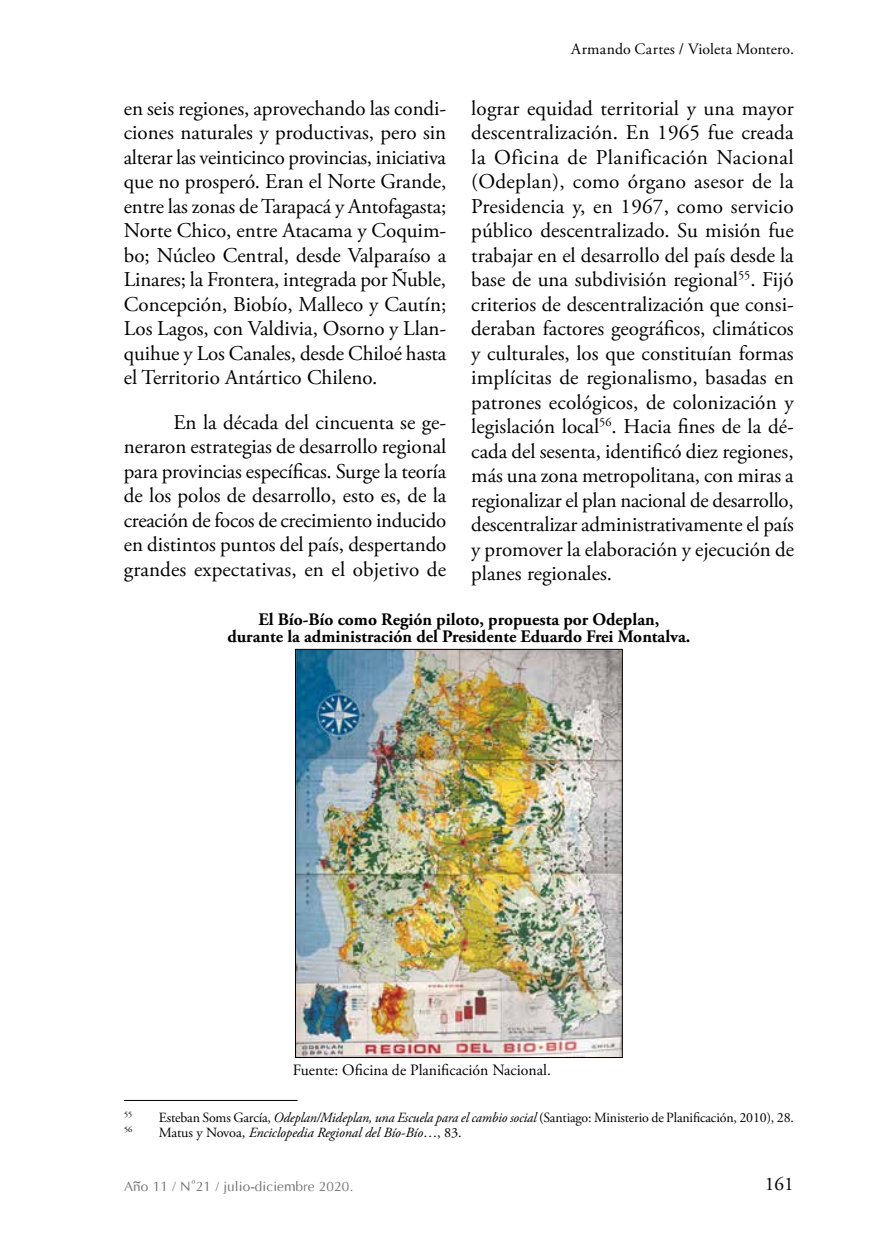
<style>
.page{position:relative;width:893px;height:1241px;background:#fff}
.page>*{position:absolute;margin:0;border:0;box-sizing:border-box;transform-origin:0 0}
.t1{font:21px/24.5px "Adobe Garamond Pro";color:#000;text-align:justify}
.t2{font:19.25px "Adobe Garamond Pro";color:#000}
.t3{font:700 17.5px/17.5px "Adobe Garamond Pro";color:#000;text-align:center}
.t4{font:15.75px "Adobe Garamond Pro";color:#000}
.t5{font:14px "Adobe Garamond Pro";letter-spacing:-.01em;color:#000}
.t6{font:italic 14px "Adobe Garamond Pro";letter-spacing:-.01em;color:#000}
.t7{font:14px "Optane";color:#706f6f}
.t8{font:8.22px "Adobe Garamond Pro";color:#000}
.s1{font-style:italic}
.s2{font-style:normal}
</style>
<div class="page">
<hr style="left:124px;top:1099px;width:174px;height:1px;background:#000">
<img style="left:297px;top:650px;width:324px;height:405px">
<div style="left:295px;top:648px;width:328px;height:409px;border:1px solid #000"></div>
<p class="t1" style="left:124px;top:96px;width:324px">en seis regiones, aprovechando las condi&shy;ciones naturales y productivas, pero sin alterar las veinticinco provincias, iniciativa que no prosperó. Eran el Norte Grande, entre las zonas de Tarapacá y Antofagasta; Norte Chico, entre Atacama y Coquim&shy;bo; Núcleo Central, desde Valparaíso a Linares; la Frontera, integrada por Ñuble, Concepción, Biobío, Malleco y Cautín; Los Lagos, con Valdivia, Osorno y Llan&shy;quihue y Los Canales, desde Chiloé hasta el Territorio Antártico Chileno.</p>
<p class="t1" style="left:124px;top:410px;width:324px;text-indent:50px">En la década del cincuenta se ge&shy;neraron estrategias de desarrollo regional para provincias específicas. Surge la teoría de los polos de desarrollo, esto es, de la creación de focos de crecimiento inducido en distintos puntos del país, despertando grandes expectativas, en el objetivo de</p>
<p class="t4" style="left:571px;top:40px;width:224px">Armando Cartes / Violeta Montero.</p>
<p class="t1" style="left:471px;top:96px;width:324px">lograr equidad territorial y una mayor descentralización. En 1965 fue creada la Oficina de Planificación Nacional (Odeplan), como órgano asesor de la Presidencia y, en 1967, como servicio público descentralizado. Su misión fue trabajar en el desarrollo del país desde la base de una subdivisión regional<sup>55</sup>. Fijó criterios de descentralización que consi&shy;deraban factores geográficos, climáticos y culturales, los que constituían formas implícitas de regionalismo, basadas en patrones ecológicos, de colonización y legislación local<sup>56</sup>. Hacia fines de la dé&shy;cada del sesenta, identificó diez regiones, más una zona metropolitana, con miras a regionalizar el plan nacional de desarrollo, descentralizar administrativamente el país y promover la elaboración y ejecución de planes regionales.</p>
<p class="t3" style="left:227px;top:610px;width:464px">El Bío-Bío como Región piloto, propuesta por Odeplan,<br>durante la administración del Presidente Eduardo Frei Montalva.</p>
<p class="t4" style="left:293px;top:1059px;width:260px">Fuente: Oficina de Planificación Nacional.</p>
<p class="t8" style="left:124px;top:1109px;width:10px">55</p>
<p class="t5" style="left:159px;top:1108px;width:637px">Esteban Soms García, <span class="s1">Odeplan/Mideplan, una Escuela para el cambio social</span> (Santiago: Ministerio de Planificación, 2010), 28.</p>
<p class="t8" style="left:124px;top:1124px;width:10px">56</p>
<p class="t6" style="left:159px;top:1123px;width:304px"><span class="s2">Matus y Novoa,</span> Enciclopedia Regional del Bío-Bío<span class="s2">…, 83.</span></p>
<p class="t7" style="left:124px;top:1177px;width:232px">Año 11 / N°21 / julio-diciembre 2020.</p>
<p class="t2" style="left:765px;top:1171px;width:30px">161</p>
</div>
